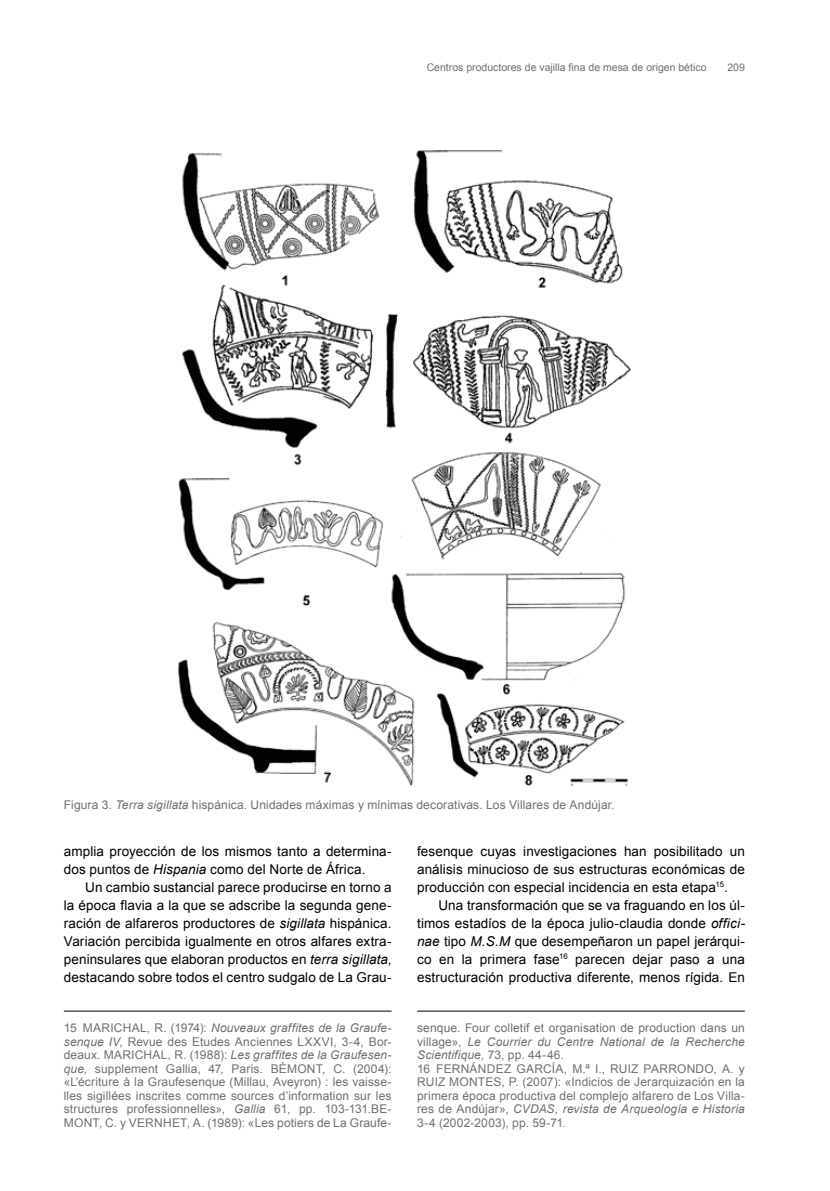
<style>
.page{position:relative;width:830px;height:1191px;background:#fff}
.page>*{position:absolute;margin:0;border:0;box-sizing:border-box;transform-origin:0 0}
.t1{font:13.5px/18px "Arial";letter-spacing:.01em;color:#000;text-align:justify}
.t2{font:12px/13.5px "Arial";letter-spacing:.01em;color:#706f6f;text-align:justify}
.t3{font:10.5px "Arial";color:#706f6f}
.s1{font-style:italic}
</style>
<div class="page">
<img style="left:178px;top:150px;width:453px;height:636px">
<hr style="left:64px;top:1010px;width:327px;height:1px;background:#000">
<hr style="left:417px;top:1010px;width:327px;height:1px;background:#000">
<p class="t3" style="left:426px;top:62px;width:281px">Centros productores de vajilla fina de mesa de origen bético</p>
<p class="t3" style="left:727px;top:62px;width:19px">209</p>
<p class="t2" style="left:64px;top:797px;width:552px">Figura 3. <span class="s1">Terra sigillata</span> hispánica. Unidades máximas y mínimas decorativas. Los Villares de Andújar.</p>
<p class="t1" style="left:64px;top:842px;width:329px">amplia proyección de los mismos tanto a determina&shy;dos puntos de <span class="s1">Hispania</span> como del Norte de África.</p>
<p class="t1" style="left:64px;top:878px;width:329px;text-indent:21px">Un cambio sustancial parece producirse en torno a la época flavia a la que se adscribe la segunda gene&shy;ración de alfareros productores de <span class="s1">sigillata</span> hispánica.<br>Variación percibida igualmente en otros alfares extra&shy;peninsulares que elaboran productos en <span class="s1">terra sigillata</span>, destacando sobre todos el centro sudgalo de La Grau-</p>
<p class="t1" style="left:417px;top:842px;width:329px">fesenque cuyas investigaciones han posibilitado un análisis minucioso de sus estructuras económicas de producción con especial incidencia en esta etapa<sup>15</sup>.</p>
<p class="t1" style="left:417px;top:896px;width:329px;text-indent:21px">Una transformación que se va fraguando en los úl&shy;timos estadíos de la época julio-claudia donde <span class="s1">offici&shy;nae</span> tipo <span class="s1">M.S.M</span> que desempeñaron un papel jerárqui&shy;co en la primera fase<sup>16</sup> parecen dejar paso a una estructuración productiva diferente, menos rígida. En</p>
<p class="t2" style="left:64px;top:1021px;width:329px">15 MARICHAL, R. (1974): <span class="s1">Nouveaux graffites de la Graufe&shy;senque IV</span>, Revue des Etudes Anciennes LXXVI, 3-4, Bor&shy;deaux. MARICHAL, R. (1988): <span class="s1">Les graffites de la Graufesen&shy;que</span>, supplement Gallia, 47, Paris. BÈMONT, C. (2004): «L’écriture à la Graufesenque (Millau, Aveyron) : les vaisse&shy;lles sigillées inscrites comme sources d’information sur les structures professionnelles», <span class="s1">Gallia</span> 61, pp. 103-131.BE-MONT, C. y VERNHET, A. (1989): «Les potiers de La Graufe-</p>
<p class="t2" style="left:417px;top:1021px;width:329px;text-align:left">senque. Four colletif et organisation de production dans un village», <span class="s1">Le Courrier du Centre National de la Recherche Scientifique,</span> 73, pp. 44-46.<br>16 FERNÁNDEZ GARCÍA, M.ª I., RUIZ PARRONDO, A. y RUIZ MONTES, P. (2007): «Indicios de Jerarquización en la primera época productiva del complejo alfarero de Los Villa&shy;res de Andújar», <span class="s1">CVDAS, revista de Arqueología e Historia </span>3-4 (2002-2003), pp. 59-71.</p>
</div>
